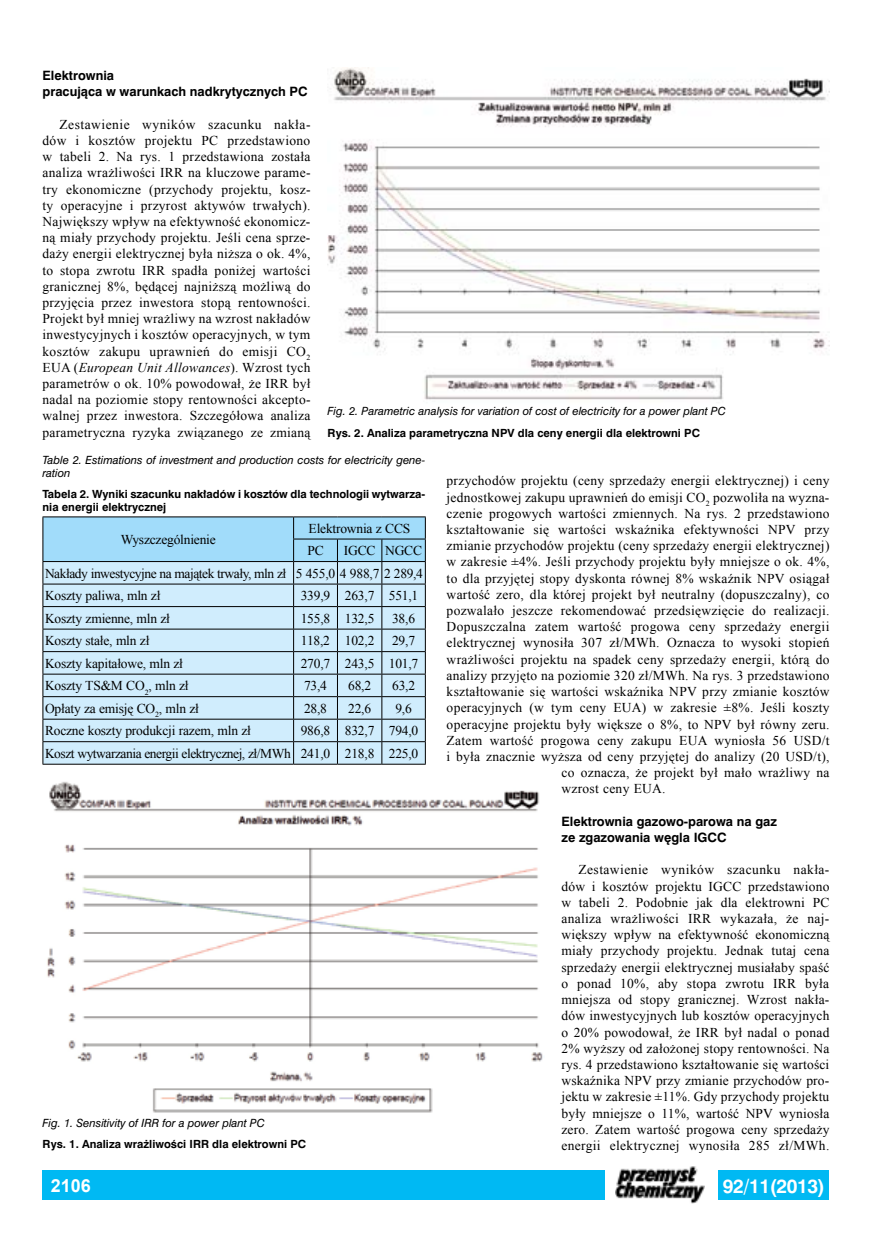
<style>
.page{position:relative;width:872px;height:1234px;background:#fff}
.page>*{position:absolute;margin:0;border:0;box-sizing:border-box;transform-origin:0 0}
.t1{font:700 18px "Swis 721 PL";letter-spacing:-.02em;color:#fff}
.t2{font:700 18px "Arial";color:#fff}
.t3{font:13.5px/16.2px "Times New Roman";letter-spacing:.02em;color:#000;text-align:justify}
.t4{font:13.5px/22.4px "Times New Roman";letter-spacing:-.015em;color:#000}
.t5{font:13.5px/22.5px "Times New Roman";letter-spacing:-.035em;color:#000;text-align:right}
.t6{font:700 12px/16.2px "Swis 721 PL";color:#000}
.t7{font:italic 10.5px/12.6px "Swis 721 PL";color:#000}
.t8{font:700 10.5px/12.6px "Swis 721 PL";color:#000}
.s1{font-style:italic}
.s2{font-weight:700;font-style:normal}
.s3{font-weight:400;font-style:italic}
</style>
<div class="page">
<div style="left:43px;top:1169px;width:786px;height:30px;background:#00b9f3"></div>
<div style="left:605px;top:1165px;width:113px;height:39px;background:#fff"></div>
<img style="left:615px;top:1166px;width:89px;height:37px">
<hr style="left:43px;top:516px;width:250px;height:1px;background:#000">
<hr style="left:293px;top:516px;width:44px;height:1px;background:#000">
<hr style="left:337px;top:516px;width:45px;height:1px;background:#000">
<hr style="left:382px;top:516px;width:44px;height:1px;background:#000">
<svg style="left:43px;top:517px;width:383px;height:246px;background:#bddeef"></svg>
<hr style="left:43px;top:763px;width:250px;height:1px;background:#000">
<hr style="left:293px;top:763px;width:44px;height:1px;background:#000">
<hr style="left:337px;top:763px;width:45px;height:1px;background:#000">
<hr style="left:382px;top:763px;width:44px;height:1px;background:#000">
<img style="left:47px;top:781px;width:496px;height:332px">
<img style="left:327px;top:67px;width:502px;height:333px">
<p class="t6" style="left:43px;top:67px;width:267px">Elektrownia<br>pracująca w warunkach nadkrytycznych PC</p>
<p class="t3" style="left:42px;top:116px;width:269px;text-indent:17px">Zestawienie wyników szacunku nakła&shy;dów i kosztów projektu PC przedstawiono w tabeli 2. Na rys. 1 przedstawiona została analiza wrażliwości IRR na kluczowe parame&shy;try ekonomiczne (przychody projektu, kosz&shy;ty operacyjne i przyrost aktywów trwałych).<br>Największy wpływ na efektywność ekonomicz&shy;ną miały przychody projektu. Jeśli cena sprze&shy;daży energii elektrycznej była niższa o ok. 4%, to stopa zwrotu IRR spadła poniżej wartości granicznej 8%, będącej najniższą możliwą do przyjęcia przez inwestora stopą rentowności.<br>Projekt był mniej wrażliwy na wzrost nakładów inwestycyjnych i kosztów operacyjnych, w tym kosztów zakupu uprawnień do emisji CO<sub>2<br></sub>EUA (<span class="s1">European Unit Allowances</span>). Wzrost tych parametrów o ok. 10% powodował, że IRR był nadal na poziomie stopy rentowności akcepto&shy;walnej przez inwestora. Szczegółowa analiza parametryczna ryzyka związanego ze zmianą</p>
<p class="t7" style="left:327px;top:400px;width:400px;line-height:21.1px">Fig. 2. Parametric analysis for variation of cost of electricity for a power plant PC<br><span class="s2">Rys. 2. Analiza parametryczna NPV dla ceny energii dla elektrowni PC</span></p>
<p class="t7" style="left:43px;top:453px;width:384px">Table 2. Estimations of investment and production costs for electricity gene&shy;ration</p>
<p class="t8" style="left:43px;top:487px;width:384px">Tabela 2. Wyniki szacunku nakładów i kosztów dla technologii wytwarza&shy;nia energii elektrycznej</p>
<p class="t4" style="left:121px;top:528px;width:97px">Wyszczególnienie</p>
<p class="t4" style="left:307px;top:516px;width:104px">Elektrownia z CCS<br>PC</p>
<p class="t3" style="left:45px;top:539px;width:379px;line-height:22.5px;text-indent:299px">IGCC NGCC Nakłady inwestycyjne na majątek trwały, mln zł 5 455,0 4 988,7 2 289,4<br>Koszty paliwa, mln zł</p>
<p class="t4" style="left:301px;top:584px;width:119px">339,9 263,7 551,1</p>
<p class="t4" style="left:45px;top:606px;width:126px">Koszty zmienne, mln zł</p>
<p class="t3" style="left:301px;top:609px;width:75px">155,8 132,5</p>
<p class="t3" style="left:392px;top:609px;width:25px">38,6</p>
<p class="t4" style="left:45px;top:629px;width:106px">Koszty stałe, mln zł</p>
<p class="t3" style="left:301px;top:632px;width:75px">118,2 102,2</p>
<p class="t3" style="left:392px;top:632px;width:25px">29,7</p>
<p class="t4" style="left:45px;top:651px;width:139px">Koszty kapitałowe, mln zł</p>
<p class="t4" style="left:301px;top:651px;width:119px">270,7 243,5 101,7</p>
<p class="t4" style="left:45px;top:674px;width:145px">Koszty TS&amp;M CO<sub>2</sub>, mln zł</p>
<p class="t3" style="left:304px;top:677px;width:25px">73,4</p>
<p class="t3" style="left:348px;top:677px;width:25px">68,2</p>
<p class="t3" style="left:392px;top:677px;width:25px">63,2</p>
<p class="t4" style="left:45px;top:696px;width:155px">Opłaty za emisję CO<sub>2</sub>, mln zł</p>
<p class="t3" style="left:304px;top:699px;width:25px">28,8</p>
<p class="t3" style="left:348px;top:699px;width:25px">22,6</p>
<p class="t3" style="left:395px;top:699px;width:18px">9,6</p>
<p class="t4" style="left:45px;top:719px;width:207px">Roczne koszty produkcji razem, mln zł</p>
<p class="t5" style="left:45px;top:719px;width:375px">986,8 832,7 794,0<br>Koszt wytwarzania energii elektrycznej, zł/MWh 241,0 218,8 225,0</p>
<p class="t8" style="left:43px;top:1112px;width:265px;line-height:21.1px"><span class="s3">Fig. 1. Sensitivity of IRR for a power plant PC<br></span>Rys. 1. Analiza wrażliwości IRR dla elektrowni PC</p>
<p class="t3" style="left:446px;top:472px;width:384px">przychodów projektu (ceny sprzedaży energii elektrycznej) i ceny</p>
<p class="t3" style="left:446px;top:488px;width:384px">jednostkowej zakupu uprawnień do emisji CO<sub>2</sub> pozwoliła na wyzna-</p>
<p class="t3" style="left:446px;top:505px;width:384px">czenie progowych wartości zmiennych. Na rys. 2 przedstawiono</p>
<p class="t3" style="left:446px;top:521px;width:384px">kształtowanie się wartości wskaźnika efektywności NPV przy</p>
<p class="t3" style="left:446px;top:537px;width:384px">zmianie przychodów projektu (ceny sprzedaży energii elektrycznej)</p>
<p class="t3" style="left:446px;top:553px;width:384px">w zakresie ±4%. Jeśli przychody projektu były mniejsze o ok. 4%,</p>
<p class="t3" style="left:446px;top:569px;width:384px">to dla przyjętej stopy dyskonta równej 8% wskaźnik NPV osiągał</p>
<p class="t3" style="left:446px;top:586px;width:384px">wartość zero, dla której projekt był neutralny (dopuszczalny), co</p>
<p class="t3" style="left:446px;top:602px;width:384px">pozwalało jeszcze rekomendować przedsięwzięcie do realizacji.</p>
<p class="t3" style="left:446px;top:618px;width:384px">Dopuszczalna zatem wartość progowa ceny sprzedaży energii</p>
<p class="t3" style="left:446px;top:634px;width:384px">elektrycznej wynosiła 307 zł/MWh. Oznacza to wysoki stopień</p>
<p class="t3" style="left:446px;top:650px;width:384px">wrażliwości projektu na spadek ceny sprzedaży energii, którą do</p>
<p class="t3" style="left:446px;top:667px;width:384px">analizy przyjęto na poziomie 320 zł/MWh. Na rys. 3 przedstawiono</p>
<p class="t3" style="left:446px;top:683px;width:384px">kształtowanie się wartości wskaźnika NPV przy zmianie kosztów</p>
<p class="t3" style="left:446px;top:699px;width:384px">operacyjnych (w tym ceny EUA) w zakresie ±8%. Jeśli koszty</p>
<p class="t3" style="left:446px;top:715px;width:384px">operacyjne projektu były większe o 8%, to NPV był równy zeru.</p>
<p class="t3" style="left:446px;top:731px;width:384px">Zatem wartość progowa ceny zakupu EUA wyniosła 56 USD/t</p>
<p class="t3" style="left:446px;top:748px;width:384px">i była znacznie wyższa od ceny przyjętej do analizy (20 USD/t),</p>
<p class="t3" style="left:561px;top:764px;width:269px">co oznacza, że projekt był mało wrażliwy na</p>
<p class="t3" style="left:561px;top:780px;width:106px">wzrost ceny EUA.</p>
<p class="t6" style="left:561px;top:812px;width:217px">Elektrownia gazowo-parowa na gaz ze zgazowania węgla IGCC</p>
<p class="t3" style="left:561px;top:861px;width:269px;text-indent:17px">Zestawienie wyników szacunku nakła&shy;dów i kosztów projektu IGCC przedstawiono w tabeli 2. Podobnie jak dla elektrowni PC analiza wrażliwości IRR wykazała, że naj&shy;większy wpływ na efektywność ekonomiczną miały przychody projektu. Jednak tutaj cena sprzedaży energii elektrycznej musiałaby spaść o ponad 10%, aby stopa zwrotu IRR była mniejsza od stopy granicznej. Wzrost nakła&shy;dów inwestycyjnych lub kosztów operacyjnych o 20% powodował, że IRR był nadal o ponad 2% wyższy od założonej stopy rentowności. Na rys. 4 przedstawiono kształtowanie się wartości wskaźnika NPV przy zmianie przychodów pro&shy;jektu w zakresie ±11%. Gdy przychody projektu były mniejsze o 11%, wartość NPV wyniosła zero. Zatem wartość progowa ceny sprzedaży energii elektrycznej wynosiła 285 zł/MWh.</p>
<p class="t2" style="left:51px;top:1173px;width:42px">2106</p>
<p class="t1" style="left:722px;top:1173px;width:104px">92/11(2013)</p>
</div>
